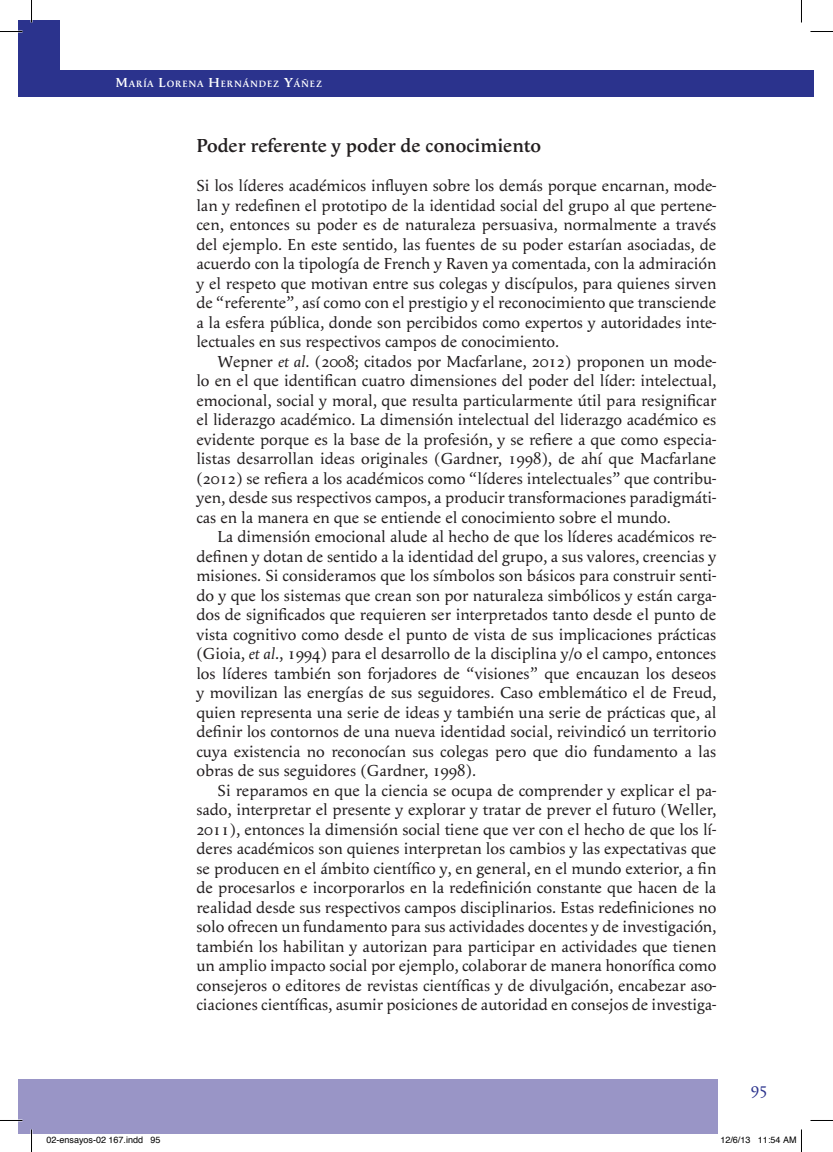
<style>
.page{position:relative;width:833px;height:1152px;background:#fff}
.page>*{position:absolute;margin:0;border:0;box-sizing:border-box;transform-origin:0 0}
.SUBTITULO{font:600 19.5px "Apolline";color:#231f20}
.NORMAL_DESPUES_DE_SU{font:16.5px/19.5px "Apolline";color:#231f20;text-align:justify}
.t1{font:16.5px "Apolline";color:#2b338d}
.t2{font:600 9.45px "Apolline";letter-spacing:.085em;color:#fff}
.t3{font:9px "Helvetica";color:#000}
.s1{font-size:13.5px}
.s2{font-style:italic}
</style>
<div class="page">
<div style="left:19px;top:20px;width:12px;height:76px;background:#2b338d"></div>
<div style="left:32px;top:20px;width:28px;height:76px;background:#2b338d"></div>
<div style="left:32px;top:1079px;width:686px;height:54px;background:#9995c6"></div>
<div style="left:19px;top:1079px;width:13px;height:54px;background:#9995c6"></div>
<div style="left:60px;top:70px;width:754px;height:26px;background:#2b338d"></div>
<hr style="left:0;top:1119px;width:22px;height:2px;background:#fff">
<svg style="left:0;top:31px;width:22px;height:1px"></svg>
<svg style="left:810px;top:31px;width:23px;height:1px"></svg>
<svg style="left:0;top:1120px;width:22px;height:1px"></svg>
<svg style="left:810px;top:1120px;width:23px;height:1px"></svg>
<svg style="left:31px;top:0;width:1px;height:22px"></svg>
<svg style="left:31px;top:1129px;width:1px;height:22px"></svg>
<svg style="left:801px;top:0;width:1px;height:22px"></svg>
<svg style="left:801px;top:1129px;width:1px;height:22px"></svg>
<p class="t2" style="left:115px;top:78px;width:208px"><span class="s1">M</span>ARÍA <span class="s1">L</span>ORENA <span class="s1">H</span>ERNÁNDEZ <span class="s1">Y</span>ÁÑEZ</p>
<p class="SUBTITULO" style="left:196px;top:134px;width:346px">Poder referente y poder de conocimiento</p>
<p class="NORMAL_DESPUES_DE_SU" style="left:196px;top:176px;width:521px">Si los líderes académicos influyen sobre los demás porque encarnan, mode&shy;lan y redefinen el prototipo de la identidad social del grupo al que pertene&shy;cen, entonces su poder es de naturaleza persuasiva, normalmente a través del ejemplo. En este sentido, las fuentes de su poder estarían asociadas, de acuerdo con la tipología de French y Raven ya comentada, con la admiración y el respeto que motivan entre sus colegas y discípulos, para quienes sirven de “referente”, así como con el prestigio y el reconocimiento que transciende a la esfera pública, donde son percibidos como expertos y autoridades inte&shy;lectuales en sus respectivos campos de conocimiento.</p>
<p class="NORMAL_DESPUES_DE_SU" style="left:196px;top:351px;width:521px;text-indent:21px">Wepner <span class="s2">et al</span>. (2008; citados por Macfarlane, 2012) proponen un mode&shy;lo en el que identifican cuatro dimensiones del poder del líder: intelectual, emocional, social y moral, que resulta particularmente útil para resignificar el liderazgo académico. La dimensión intelectual del liderazgo académico es evidente porque es la base de la profesión, y se refiere a que como especia&shy;listas desarrollan ideas originales (Gardner, 1998), de ahí que Macfarlane (2012) se refiera a los académicos como “líderes intelectuales” que contribu&shy;yen, desde sus respectivos campos, a producir transformaciones paradigmáti&shy;cas en la manera en que se entiende el conocimiento sobre el mundo.</p>
<p class="NORMAL_DESPUES_DE_SU" style="left:196px;top:527px;width:521px;text-indent:21px">La dimensión emocional alude al hecho de que los líderes académicos re&shy;definen y dotan de sentido a la identidad del grupo, a sus valores, creencias y misiones. Si consideramos que los símbolos son básicos para construir senti&shy;do y que los sistemas que crean son por naturaleza simbólicos y están carga&shy;dos de significados que requieren ser interpretados tanto desde el punto de vista cognitivo como desde el punto de vista de sus implicaciones prácticas (Gioia, <span class="s2">et al</span>., 1994) para el desarrollo de la disciplina y/o el campo, entonces los líderes también son forjadores de “visiones” que encauzan los deseos y movilizan las energías de sus seguidores. Caso emblemático el de Freud, quien representa una serie de ideas y también una serie de prácticas que, al definir los contornos de una nueva identidad social, reivindicó un territorio cuya existencia no reconocían sus colegas pero que dio fundamento a las obras de sus seguidores (Gardner, 1998).</p>
<p class="NORMAL_DESPUES_DE_SU" style="left:196px;top:780px;width:521px;text-indent:21px">Si reparamos en que la ciencia se ocupa de comprender y explicar el pa&shy;sado, interpretar el presente y explorar y tratar de prever el futuro (Weller, 2011), entonces la dimensión social tiene que ver con el hecho de que los lí&shy;deres académicos son quienes interpretan los cambios y las expectativas que se producen en el ámbito científico y, en general, en el mundo exterior, a fin de procesarlos e incorporarlos en la redefinición constante que hacen de la realidad desde sus respectivos campos disciplinarios. Estas redefiniciones no solo ofrecen un fundamento para sus actividades docentes y de investigación, también los habilitan y autorizan para participar en actividades que tienen un amplio impacto social por ejemplo, colaborar de manera honorífica como consejeros o editores de revistas científicas y de divulgación, encabezar aso&shy;ciaciones científicas, asumir posiciones de autoridad en consejos de investiga-</p>
<p class="t1" style="left:750px;top:1078px;width:18px">95</p>
<p class="t3" style="left:46px;top:1132px;width:116px">02-ensayos-02 167.indd 95</p>
<p class="t3" style="left:720px;top:1132px;width:78px">12/6/13 11:54 AM</p>
</div>
